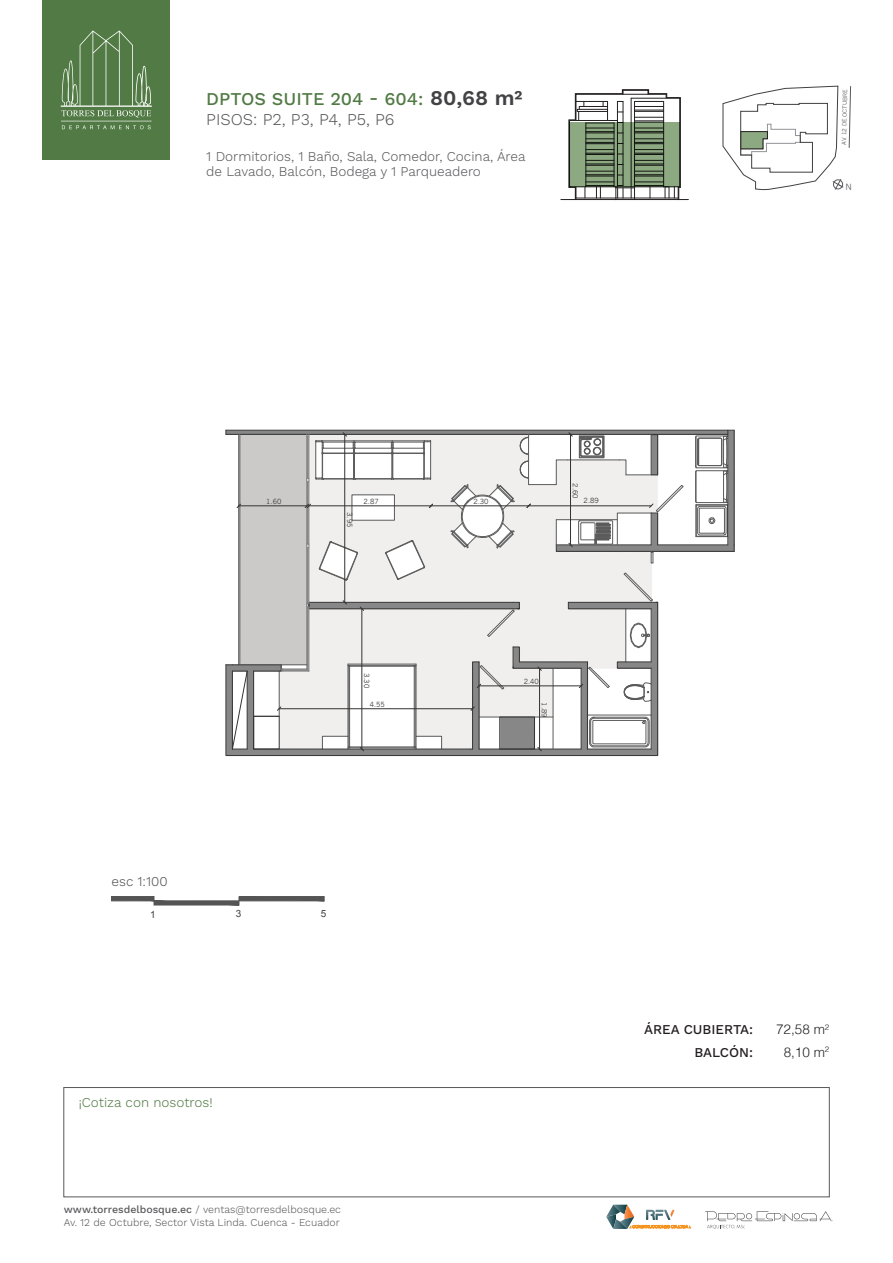
<style>
.page{position:relative;width:893px;height:1263px;background:#fff}
.page>*{position:absolute;margin:0;border:0;box-sizing:border-box;transform-origin:0 0}
.t1{font:500 18px "Work Sans";color:#517a44}
.t2{font:300 16.5px "Work Sans";color:#59595c}
.t3{font:300 13.5px/15px "Work Sans";color:#59595c}
.t4{font:500 13.5px/22.5px "Work Sans";color:#231f20;text-align:right}
.t5{font:300 13.5px "Work Sans";color:#517a44}
.t6{font:300 13.5px/22.5px "Helvetica";color:#231f20;text-align:center}
.t7{font:300 13.5px "Work Sans";color:#545454}
.t8{font:300 10.5px/12.6px "Work Sans";color:#59595c}
.t9{font:9.9px "Arial";color:#424242}
.t10{font:8.4px "News Gothic";color:#59595c}
.t11{font:6.9px "News Gothic";color:#424242}
.t12{font:5.7px "News Gothic";color:#59595c}
.s1{font-weight:600;font-size:21px;color:#424143}
.s2{font-weight:500}
</style>
<div class="page">
<img style="left:153px;top:429px;width:582px;height:477px">
<hr style="left:226px;top:434px;width:502px;height:1px;background:#333">
<hr style="left:348px;top:665px;width:68px;height:1px;background:#5b5b5b">
<hr style="left:348px;top:664px;width:68px;height:1px;background:#5b5b5b">
<div style="left:416px;top:736px;width:26px;height:13px;border:1px solid #5b5b5b"></div>
<hr style="left:415px;top:666px;width:1px;height:81px;background:#5b5b5b">
<div style="left:349px;top:666px;width:1px;height:81px;border:1px solid #5b5b5b"></div>
<div style="left:350px;top:666px;width:64px;height:1px;border:1px solid #5b5b5b"></div>
<hr style="left:414px;top:666px;width:1px;height:81px;background:#5b5b5b">
<hr style="left:416px;top:665px;width:1px;height:71px;background:#5b5b5b">
<hr style="left:348px;top:665px;width:1px;height:71px;background:#5b5b5b">
<hr style="left:348px;top:747px;width:68px;height:1px;background:#5b5b5b">
<div style="left:322px;top:736px;width:26px;height:13px;border:1px solid #5b5b5b"></div>
<svg style="left:624px;top:682px;width:27px;height:19px"></svg>
<svg style="left:630px;top:623px;width:20px;height:25px"></svg>
<hr style="left:625px;top:609px;width:1px;height:53px;background:#5b5b5b">
<hr style="left:587px;top:715px;width:64px;height:1px;background:#5b5b5b">
<svg style="left:589px;top:717px;width:60px;height:30px"></svg>
<hr style="left:587px;top:749px;width:64px;height:1px;background:#333">
<hr style="left:479px;top:749px;width:102px;height:1px;background:#333">
<hr style="left:470px;top:755px;width:188px;height:1px;background:#333">
<svg style="left:385px;top:540px;width:40px;height:40px"></svg>
<svg style="left:319px;top:541px;width:39px;height:40px"></svg>
<hr style="left:651px;top:609px;width:1px;height:53px;background:#333">
<hr style="left:657px;top:602px;width:1px;height:147px;background:#333">
<hr style="left:651px;top:668px;width:1px;height:81px;background:#333">
<hr style="left:587px;top:662px;width:1px;height:87px;background:#333">
<hr style="left:581px;top:668px;width:1px;height:81px;background:#333">
<hr style="left:553px;top:669px;width:1px;height:80px;background:#5b5b5b">
<hr style="left:238px;top:434px;width:1px;height:231px;background:#5b5b5b">
<hr style="left:479px;top:717px;width:74px;height:1px;background:#5b5b5b">
<div style="left:617px;top:662px;width:34px;height:6px;border:1px solid #333"></div>
<hr style="left:254px;top:749px;width:216px;height:1px;background:#333">
<hr style="left:232px;top:755px;width:238px;height:1px;background:#333">
<hr style="left:734px;top:430px;width:1px;height:115px;background:#333">
<hr style="left:727px;top:430px;width:1px;height:115px;background:#333">
<svg style="left:568px;top:572px;width:90px;height:37px;background:#d5d4d3"></svg>
<hr style="left:479px;top:662px;width:1px;height:87px;background:#333">
<hr style="left:472px;top:668px;width:1px;height:81px;background:#333">
<hr style="left:306px;top:607px;width:1px;height:62px;background:#848484">
<hr style="left:309px;top:607px;width:1px;height:64px;background:#848484">
<hr style="left:307px;top:607px;width:1px;height:63px;background:#848484">
<hr style="left:308px;top:607px;width:1px;height:63px;background:#848484">
<hr style="left:306px;top:547px;width:1px;height:57px;background:#848484">
<hr style="left:309px;top:545px;width:1px;height:59px;background:#848484">
<hr style="left:308px;top:547px;width:1px;height:57px;background:#848484">
<hr style="left:307px;top:547px;width:1px;height:57px;background:#848484">
<hr style="left:306px;top:482px;width:1px;height:62px;background:#848484">
<hr style="left:309px;top:480px;width:1px;height:64px;background:#848484">
<hr style="left:308px;top:482px;width:1px;height:62px;background:#848484">
<hr style="left:307px;top:482px;width:1px;height:62px;background:#848484">
<div style="left:239px;top:435px;width:1px;height:228px;border:1px solid #848484"></div>
<hr style="left:226px;top:430px;width:508px;height:1px;background:#333">
<hr style="left:431px;top:505px;width:97px;height:1px;background:#333">
<svg style="left:451px;top:432px;width:284px;height:132px"></svg>
<hr style="left:309px;top:505px;width:122px;height:1px;background:#333">
<svg style="left:429px;top:504px;width:4px;height:4px"></svg>
<hr style="left:239px;top:505px;width:68px;height:1px;background:#333">
<svg style="left:305px;top:504px;width:6px;height:4px"></svg>
<svg style="left:237px;top:504px;width:4px;height:4px"></svg>
<hr style="left:344px;top:434px;width:1px;height:168px;background:#333">
<svg style="left:306px;top:432px;width:126px;height:50px"></svg>
<hr style="left:362px;top:609px;width:1px;height:140px;background:#333">
<svg style="left:306px;top:600px;width:214px;height:37px;background:#d3d1d1"></svg>
<svg style="left:349px;top:746px;width:67px;height:5px"></svg>
<hr style="left:279px;top:708px;width:193px;height:1px;background:#333">
<svg style="left:226px;top:664px;width:83px;height:92px"></svg>
<svg style="left:470px;top:706px;width:5px;height:5px"></svg>
<div style="left:253px;top:716px;width:26px;height:33px;border:1px solid #333"></div>
<div style="left:499px;top:717px;width:36px;height:32px;border:1px solid #333"></div>
<hr style="left:539px;top:669px;width:1px;height:80px;background:#333">
<svg style="left:537px;top:747px;width:5px;height:4px"></svg>
<hr style="left:479px;top:685px;width:102px;height:1px;background:#333">
<svg style="left:513px;top:646px;width:97px;height:42px"></svg>
<svg style="left:472px;top:661px;width:32px;height:28px"></svg>
<svg style="left:111px;top:896px;width:220px;height:9px"></svg>
<hr style="left:561px;top:199px;width:127px;height:1px;background:#221f1f">
<svg style="left:568px;top:89px;width:113px;height:110px"></svg>
<svg style="left:569px;top:122px;width:111px;height:65px;background:#708667"></svg>
<svg style="left:722px;top:85px;width:129px;height:105px"></svg>
<div style="left:43px;top:0;width:127px;height:160px;background:#517a44"></div>
<svg style="left:61px;top:31px;width:91px;height:98px"></svg>
<svg style="left:606px;top:1204px;width:85px;height:25px"></svg>
<div style="left:63px;top:1087px;width:766px;height:110px;border:1px solid #59595c"></div>
<svg style="left:705px;top:1211px;width:128px;height:18px"></svg>
<h1 class="t1" style="left:206px;top:89px;width:318px">DPTOS SUITE 204 - 604: <span class="s1">80,68 m2</span></h1>
<h2 class="t2" style="left:206px;top:110px;width:190px">PISOS: P2, P3, P4, P5, P6</h2>
<p class="t3" style="left:206px;top:150px;width:321px">1 Dormitorios, 1 Baño, Sala, Comedor, Cocina, Área de Lavado, Balcón, Bodega y 1 Parqueadero</p>
<p class="t12" style="left:841px;top:145px;width:57px;rotate:-89deg">AV. 12 DE OCTUBRE</p>
<p class="t10" style="left:845px;top:182px;width:8px">N</p>
<p class="t11" style="left:579px;top:483px;width:17px;rotate:90deg">2.60</p>
<p class="t11" style="left:266px;top:497px;width:17px">1.60</p>
<p class="t11" style="left:364px;top:497px;width:17px">2.87</p>
<p class="t11" style="left:473px;top:497px;width:17px">2.30</p>
<p class="t11" style="left:584px;top:497px;width:17px">2.89</p>
<p class="t11" style="left:354px;top:512px;width:17px;rotate:90deg">3.95</p>
<p class="t11" style="left:371px;top:673px;width:17px;rotate:90deg">3.30</p>
<p class="t11" style="left:524px;top:677px;width:17px">2.40</p>
<p class="t11" style="left:370px;top:700px;width:17px">4.55</p>
<p class="t11" style="left:548px;top:702px;width:17px;rotate:90deg">1.89</p>
<p class="t7" style="left:111px;top:873px;width:58px">esc 1:100</p>
<p class="t9" style="left:150px;top:908px;width:7px">1</p>
<p class="t9" style="left:236px;top:907px;width:7px">3</p>
<p class="t9" style="left:321px;top:907px;width:7px">5</p>
<p class="t5" style="left:79px;top:1094px;width:135px">¡Cotiza con nosotros!</p>
<p class="t8" style="left:64px;top:1203px;width:279px"><span class="s2">www.torresdelbosque.ec</span> / ventas@torresdelbosque.ec<br>Av. 12 de Octubre, Sector Vista Linda. Cuenca - Ecuador</p>
<p class="t4" style="left:644px;top:1019px;width:111px">ÁREA CUBIERTA:<br>BALCÓN:</p>
<p class="t6" style="left:776px;top:1017px;width:55px">72,58 m<sup>2<br></sup>8,10 m<sup>2</sup></p>
</div>
